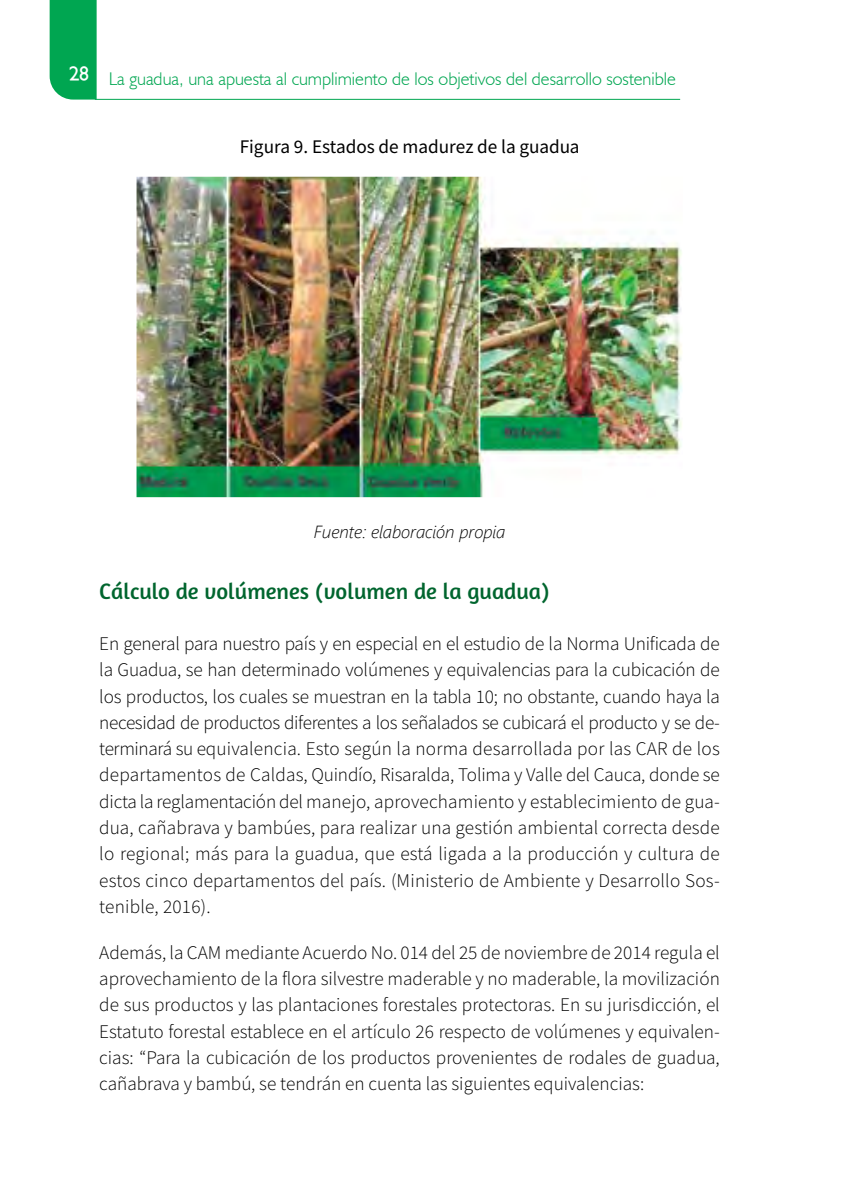
<style>
.page{position:relative;width:844px;height:1191px;background:#fff}
.page>*{position:absolute;margin:0;border:0;box-sizing:border-box;transform-origin:0 0}
.T2{font:22.75px "Amaranth";color:#00652e}
.TXT{font:19.25px/26.2px "Source Sans Variable";letter-spacing:.005em;color:#000;text-align:justify}
.Tabla{font:19.25px "Source Sans Variable";letter-spacing:.02em;color:#000}
.t1{font:300 18.38px "Humanist 521 BT";color:#00a651}
.FUENTE{font:italic 300 17.5px "Segoe UI";color:#000}
</style>
<div class="page">
<div style="left:50px;top:0;width:47px;height:100px;background:#00a651"></div>
<hr style="left:95px;top:99px;width:585px;height:1px;background:#00a651">
<img style="left:136px;top:177px;width:546px;height:320px">
<p class="t1" style="left:69px;top:67px;width:608px"><sup>28</sup> La guadua, una apuesta al cumplimiento de los objetivos del desarrollo sostenible</p>
<p class="Tabla" style="left:240px;top:135px;width:341px">Figura 9. Estados de madurez de la guadua</p>
<p class="FUENTE" style="left:314px;top:515px;width:193px">Fuente: elaboración propia</p>
<p class="T2" style="left:99px;top:578px;width:451px">Cálculo de volúmenes (volumen de la guadua)</p>
<p class="TXT" style="left:99px;top:631px;width:622px">En general para nuestro país y en especial en el estudio de la Norma Unificada de la Guadua, se han determinado volúmenes y equivalencias para la cubicación de los productos, los cuales se muestran en la tabla 10; no obstante, cuando haya la necesidad de productos diferentes a los señalados se cubicará el producto y se de&shy;terminará su equivalencia. Esto según la norma desarrollada por las CAR de los departamentos de Caldas, Quindío, Risaralda, Tolima y Valle del Cauca, donde se dicta la reglamentación del manejo, aprovechamiento y establecimiento de gua&shy;dua, cañabrava y bambúes, para realizar una gestión ambiental correcta desde lo regional; más para la guadua, que está ligada a la producción y cultura de estos cinco departamentos del país. (Ministerio de Ambiente y Desarrollo Sos&shy;tenible, 2016).</p>
<p class="TXT" style="left:99px;top:939px;width:622px">Además, la CAM mediante Acuerdo No. 014 del 25 de noviembre de 2014 regula el aprovechamiento de la flora silvestre maderable y no maderable, la movilización de sus productos y las plantaciones forestales protectoras. En su jurisdicción, el Estatuto forestal establece en el artículo 26 respecto de volúmenes y equivalen&shy;cias: “Para la cubicación de los productos provenientes de rodales de guadua, cañabrava y bambú, se tendrán en cuenta las siguientes equivalencias:</p>
</div>
